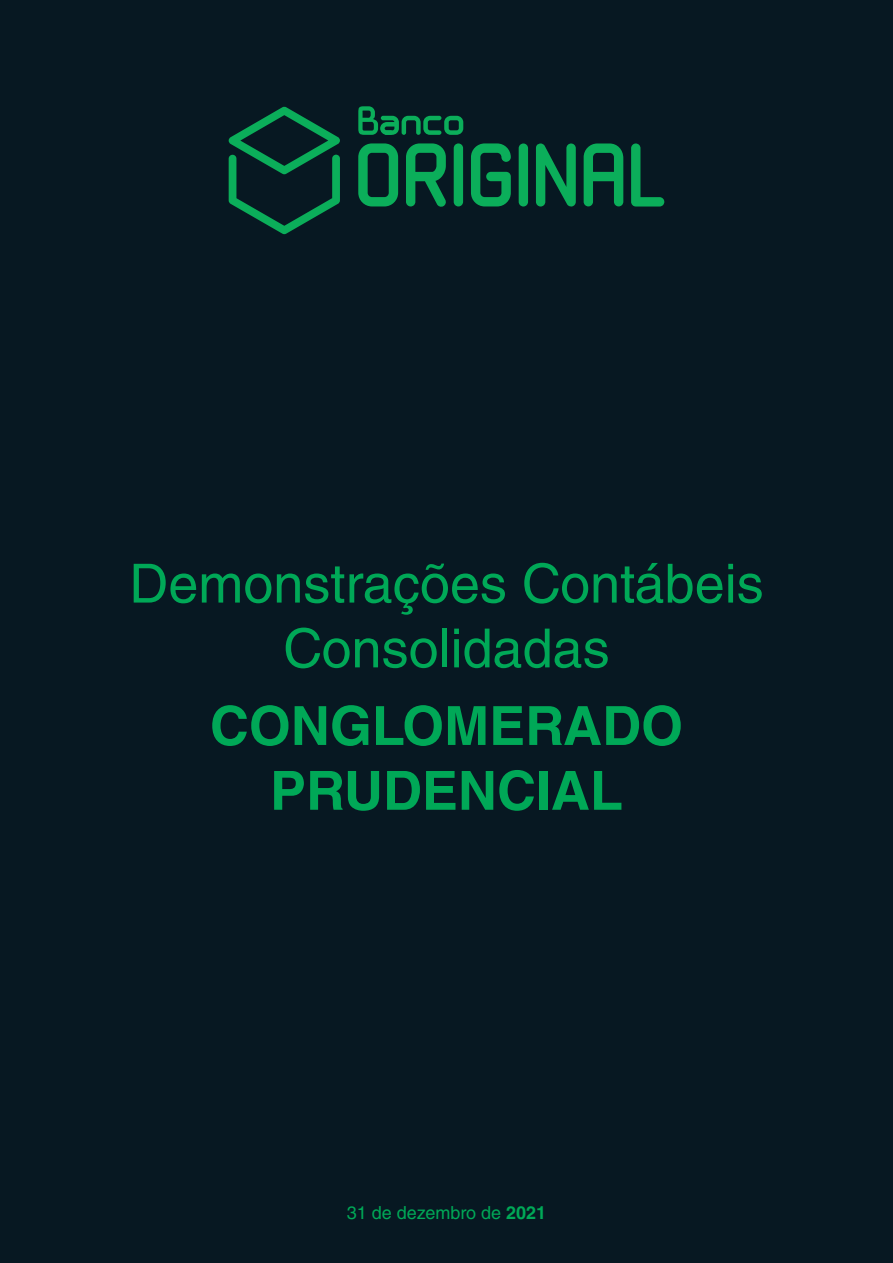
<style>
.page{position:relative;width:893px;height:1263px;background:#071822}
.page>*{position:absolute;margin:0;border:0;box-sizing:border-box;transform-origin:0 0}
._00_TEXTO_CORRIDO{font:54px/64.8px "Helvetica LT Std";color:#00a857;text-align:center}
._00_TEXTO_CORRIDO-2{font:700 54px/64.8px "Helvetica LT Std";color:#00a857;text-align:center}
._00_TEXTO_CORRIDO-3{font:18px "Helvetica LT Std";color:#00a857}
.s1{font-weight:700}
</style>
<div class="page">
<svg style="left:229px;top:107px;width:111px;height:127px"></svg>
<svg style="left:358px;top:143px;width:40px;height:63px"></svg>
<svg style="left:471px;top:143px;width:40px;height:63px"></svg>
<div style="left:454px;top:143px;width:9px;height:63px;background:#0bae5a;border-radius:5px"></div>
<div style="left:519px;top:143px;width:9px;height:63px;background:#0bae5a;border-radius:5px"></div>
<svg style="left:536px;top:143px;width:40px;height:64px"></svg>
<svg style="left:631px;top:143px;width:33px;height:63px"></svg>
<svg style="left:406px;top:143px;width:40px;height:64px"></svg>
<svg style="left:584px;top:143px;width:39px;height:63px"></svg>
<svg style="left:358px;top:106px;width:105px;height:29px"></svg>
<p class="_00_TEXTO_CORRIDO" style="left:129px;top:551px;width:636px">Demonstrações Contábeis<br>Consolidadas</p>
<p class="_00_TEXTO_CORRIDO-2" style="left:210px;top:693px;width:475px">CONGLOMERADO<br>PRUDENCIAL</p>
<p class="_00_TEXTO_CORRIDO-3" style="left:347px;top:1202px;width:201px">31 de dezembro de <span class="s1">2021</span></p>
</div>
